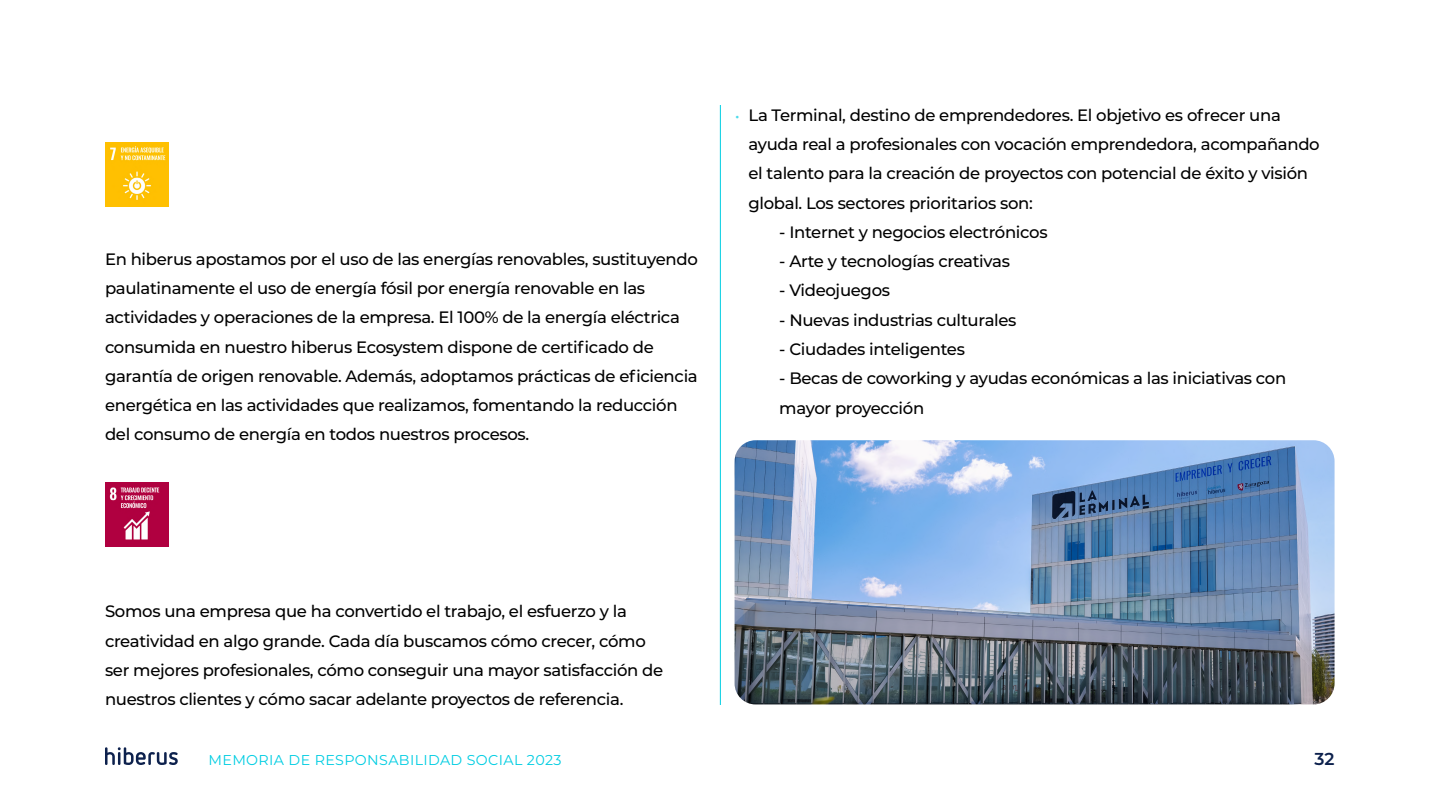
<style>
.page{position:relative;width:1440px;height:810px;background:#fff}
.page>*{position:absolute;margin:0;border:0;box-sizing:border-box;transform-origin:0 0}
.t1{font:600 17.25px "Montserrat";color:#0d214d}
.t2{font:500 16.5px/29.2px "Montserrat";letter-spacing:-.02em;color:#000}
.t3{font:14.25px "Montserrat";letter-spacing:.025em;color:#00cde2}
.s1{font-size:14.25px;color:#4ddbeb}
</style>
<div class="page">
<svg style="left:105px;top:747px;width:73px;height:18px"></svg>
<img style="left:105px;top:143px;width:63px;height:63px">
<img style="left:105px;top:483px;width:63px;height:63px">
<img style="left:735px;top:440px;width:600px;height:264px">
<hr style="left:720px;top:105px;width:1px;height:600px;background:#00cde2">
<p class="t2" style="left:105px;top:244px;width:594px">En hiberus apostamos por el uso de las energías renovables, sustituyendo paulatinamente el uso de energía fósil por energía renovable en las actividades y operaciones de la empresa. El 100% de la energía eléctrica consumida en nuestro hiberus Ecosystem dispone de certificado de garantía de origen renovable. Además, adoptamos prácticas de eficiencia energética en las actividades que realizamos, fomentando la reducción del consumo de energía en todos nuestros procesos.</p>
<p class="t2" style="left:748px;top:100px;width:573px;text-indent:-14px"><span class="s1">•</span> La Terminal, destino de emprendedores. El objetivo es ofrecer una ayuda real a profesionales con vocación emprendedora, acompañando el talento para la creación de proyectos con potencial de éxito y visión global. Los sectores prioritarios son:</p>
<p class="t2" style="left:779px;top:217px;width:270px">- Internet y negocios electrónicos</p>
<p class="t2" style="left:779px;top:246px;width:232px">- Arte y tecnologías creativas</p>
<p class="t2" style="left:779px;top:275px;width:112px">- Videojuegos</p>
<p class="t2" style="left:779px;top:305px;width:239px">- Nuevas industrias culturales</p>
<p class="t2" style="left:779px;top:334px;width:187px">- Ciudades inteligentes</p>
<p class="t2" style="left:779px;top:363px;width:509px">- Becas de coworking y ayudas económicas a las iniciativas con mayor proyección</p>
<p class="t2" style="left:105px;top:596px;width:560px">Somos una empresa que ha convertido el trabajo, el esfuerzo y la creatividad en algo grande. Cada día buscamos cómo crecer, cómo ser mejores profesionales, cómo conseguir una mayor satisfacción de nuestros clientes y cómo sacar adelante proyectos de referencia.</p>
<p class="t3" style="left:208px;top:750px;width:355px">MEMORIA DE RESPONSABILIDAD SOCIAL 2023</p>
<p class="t1" style="left:1315px;top:747px;width:21px">32</p>
</div>
